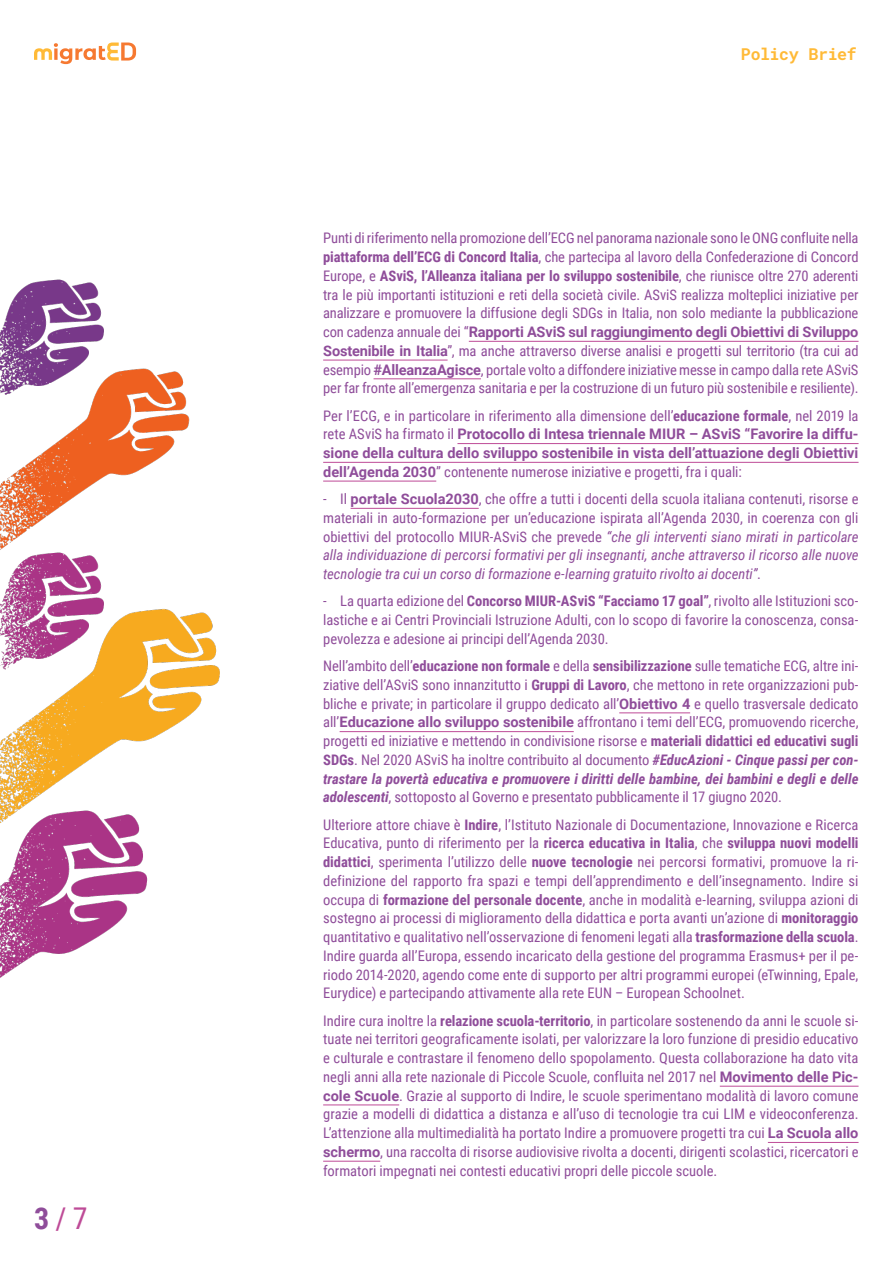
<style>
.page{position:relative;width:893px;height:1263px;background:#fff}
.page>*{position:absolute;margin:0;border:0;box-sizing:border-box;transform-origin:0 0}
.t1{font:30px "Roboto Condensed";color:#be4b97}
.t2{font:700 16.5px "Roboto Mono";letter-spacing:-.02em;color:#ffba37}
.t3{font:14.55px/18.8px "Roboto Condensed";letter-spacing:-.005em;color:#8f4d9a;text-align:justify}
.t4{font:italic 14.55px/18.8px "Roboto Condensed";letter-spacing:-.005em;color:#8f4d9a;text-align:justify}
.t5{font:700 14.55px/18.8px "Roboto";letter-spacing:-.005em;color:#8f4d9a}
.s1{font-weight:700;color:#8f4d9a}
.s2{font-weight:700}
.s3{font-family:"Roboto Condensed";font-weight:400}
.s4{font-family:"Roboto";font-weight:700}
.s5{font-style:normal}
.s6{font-family:"Roboto";font-weight:700;font-style:normal}
.s7{font-weight:700;font-style:italic}
</style>
<div class="page">
<hr style="left:469px;top:341px;width:389px;height:1px;background:#be4b97">
<hr style="left:323px;top:360px;width:125px;height:1px;background:#be4b97">
<hr style="left:374px;top:378px;width:107px;height:1px;background:#be4b97">
<hr style="left:457px;top:443px;width:401px;height:1px;background:#be4b97">
<hr style="left:323px;top:462px;width:535px;height:1px;background:#be4b97">
<hr style="left:323px;top:481px;width:113px;height:1px;background:#be4b97">
<hr style="left:351px;top:508px;width:128px;height:1px;background:#be4b97">
<hr style="left:619px;top:712px;width:71px;height:1px;background:#be4b97">
<hr style="left:340px;top:731px;width:234px;height:1px;background:#be4b97">
<hr style="left:720px;top:1086px;width:138px;height:1px;background:#be4b97">
<hr style="left:323px;top:1104px;width:76px;height:1px;background:#be4b97">
<hr style="left:768px;top:1142px;width:90px;height:1px;background:#be4b97">
<hr style="left:323px;top:1161px;width:57px;height:1px;background:#be4b97">
<svg style="left:34px;top:43px;width:102px;height:21px"></svg>
<img style="left:0;top:279px;width:220px;height:699px">
<h1 class="t1" style="left:34px;top:1197px;width:55px"><span class="s1">3</span> / 7</h1>
<p class="t2" style="left:741px;top:43px;width:117px">Policy Brief</p>
<p class="t3" style="left:323px;top:228px;width:537px">Punti di riferimento nella promozione dell’ECG nel panorama nazionale sono le ONG confluite nella <span class="s2">piattaforma dell’ECG di Concord Italia</span>, che partecipa al lavoro della Confederazione di Concord Europe, e <span class="s2">ASviS, l’Alleanza italiana per lo sviluppo sostenibile</span>, che riunisce oltre 270 aderenti tra le più importanti istituzioni e reti della società civile. ASviS realizza molteplici iniziative per analizzare e promuovere la diffusione degli SDGs in Italia, non solo mediante la pubblicazione</p>
<p class="t5" style="left:323px;top:322px;width:537px"><span class="s3">con cadenza annuale dei “</span>Rapporti ASviS sul raggiungimento degli Obiettivi di Sviluppo</p>
<p class="t3" style="left:323px;top:341px;width:537px"><span class="s4">Sostenibile in Italia</span>”, ma anche attraverso diverse analisi e progetti sul territorio (tra cui ad esempio <span class="s4">#AlleanzaAgisce</span>, portale volto a diffondere iniziative messe in campo dalla rete ASviS per far fronte all’emergenza sanitaria e per la costruzione di un futuro più sostenibile e resiliente).</p>
<p class="t3" style="left:323px;top:405px;width:537px">Per l’ECG, e in particolare in riferimento alla dimensione dell’<span class="s2">educazione formale</span>, nel 2019 la</p>
<p class="t5" style="left:323px;top:424px;width:537px"><span class="s3">rete ASviS ha firmato il</span> Protocollo di Intesa triennale MIUR – ASviS “Favorire la diffu&shy;sione della cultura dello sviluppo sostenibile in vista dell’attuazione degli Obiettivi</p>
<p class="t3" style="left:323px;top:462px;width:420px"><span class="s4">dell’Agenda 2030</span>” contenente numerose iniziative e progetti, fra i quali:</p>
<p class="t4" style="left:323px;top:489px;width:537px"><span class="s5">- Il</span> <span class="s6">portale Scuola2030</span><span class="s5">, che offre a tutti i docenti della scuola italiana contenuti, risorse e materiali in auto-formazione per un’educazione ispirata all’Agenda 2030, in coerenza con gli obiettivi del protocollo MIUR-ASviS che prevede</span> “che gli interventi siano mirati in particolare alla individuazione di percorsi formativi per gli insegnanti, anche attraverso il ricorso alle nuove tecnologie tra cui un corso di formazione e-learning gratuito rivolto ai docenti”<span class="s5">.</span></p>
<p class="t3" style="left:323px;top:591px;width:537px">- La quarta edizione del <span class="s2">Concorso MIUR-ASviS “Facciamo 17 goal”</span>, rivolto alle Istituzioni sco&shy;lastiche e ai Centri Provinciali Istruzione Adulti, con lo scopo di favorire la conoscenza, consa&shy;pevolezza e adesione ai principi dell’Agenda 2030.</p>
<p class="t3" style="left:323px;top:656px;width:537px">Nell’ambito dell’<span class="s2">educazione non formale</span> e della <span class="s2">sensibilizzazione</span> sulle tematiche ECG, altre ini&shy;ziative dell’ASviS sono innanzitutto i <span class="s2">Gruppi di Lavoro</span>, che mettono in rete organizzazioni pub&shy;bliche e private; in particolare il gruppo dedicato all’<span class="s4">Obiettivo 4</span> e quello trasversale dedicato all’<span class="s4">Educazione allo sviluppo sostenibile</span> affrontano i temi dell’ECG, promuovendo ricerche, progetti ed iniziative e mettendo in condivisione risorse e <span class="s2">materiali didattici ed educativi sugli SDGs</span>. Nel 2020 ASviS ha inoltre contribuito al documento <span class="s7">#EducAzioni - Cinque passi per con&shy;trastare la povertà educativa e promuovere i diritti delle bambine, dei bambini e degli e delle adolescenti</span>, sottoposto al Governo e presentato pubblicamente il 17 giugno 2020.</p>
<p class="t3" style="left:323px;top:814px;width:537px">Ulteriore attore chiave è <span class="s2">Indire</span>, l’Istituto Nazionale di Documentazione, Innovazione e Ricerca Educativa, punto di riferimento per la <span class="s2">ricerca educativa in Italia</span>, che <span class="s2">sviluppa nuovi modelli didattici</span>, sperimenta l’utilizzo delle <span class="s2">nuove tecnologie</span> nei percorsi formativi, promuove la ri&shy;definizione del rapporto fra spazi e tempi dell’apprendimento e dell’insegnamento. Indire si occupa di <span class="s2">formazione del personale docente</span>, anche in modalità e-learning, sviluppa azioni di sostegno ai processi di miglioramento della didattica e porta avanti un’azione di <span class="s2">monitoraggio </span>quantitativo e qualitativo nell’osservazione di fenomeni legati alla <span class="s2">trasformazione della scuola</span>.<br>Indire guarda all’Europa, essendo incaricato della gestione del programma Erasmus+ per il pe&shy;riodo 2014-2020, agendo come ente di supporto per altri programmi europei (eTwinning, Epale, Eurydice) e partecipando attivamente alla rete EUN – European Schoolnet.</p>
<p class="t3" style="left:323px;top:1010px;width:537px">Indire cura inoltre la <span class="s2">relazione scuola-territorio</span>, in particolare sostenendo da anni le scuole si&shy;tuate nei territori geograficamente isolati, per valorizzare la loro funzione di presidio educativo e culturale e contrastare il fenomeno dello spopolamento. Questa collaborazione ha dato vita negli anni alla rete nazionale di Piccole Scuole, confluita nel 2017 nel <span class="s4">Movimento delle Pic&shy;cole Scuole</span>. Grazie al supporto di Indire, le scuole sperimentano modalità di lavoro comune grazie a modelli di didattica a distanza e all’uso di tecnologie tra cui LIM e videoconferenza.<br>L’attenzione alla multimedialità ha portato Indire a promuovere progetti tra cui <span class="s4">La Scuola allo schermo</span>, una raccolta di risorse audiovisive rivolta a docenti, dirigenti scolastici, ricercatori e formatori impegnati nei contesti educativi propri delle piccole scuole.</p>
</div>
